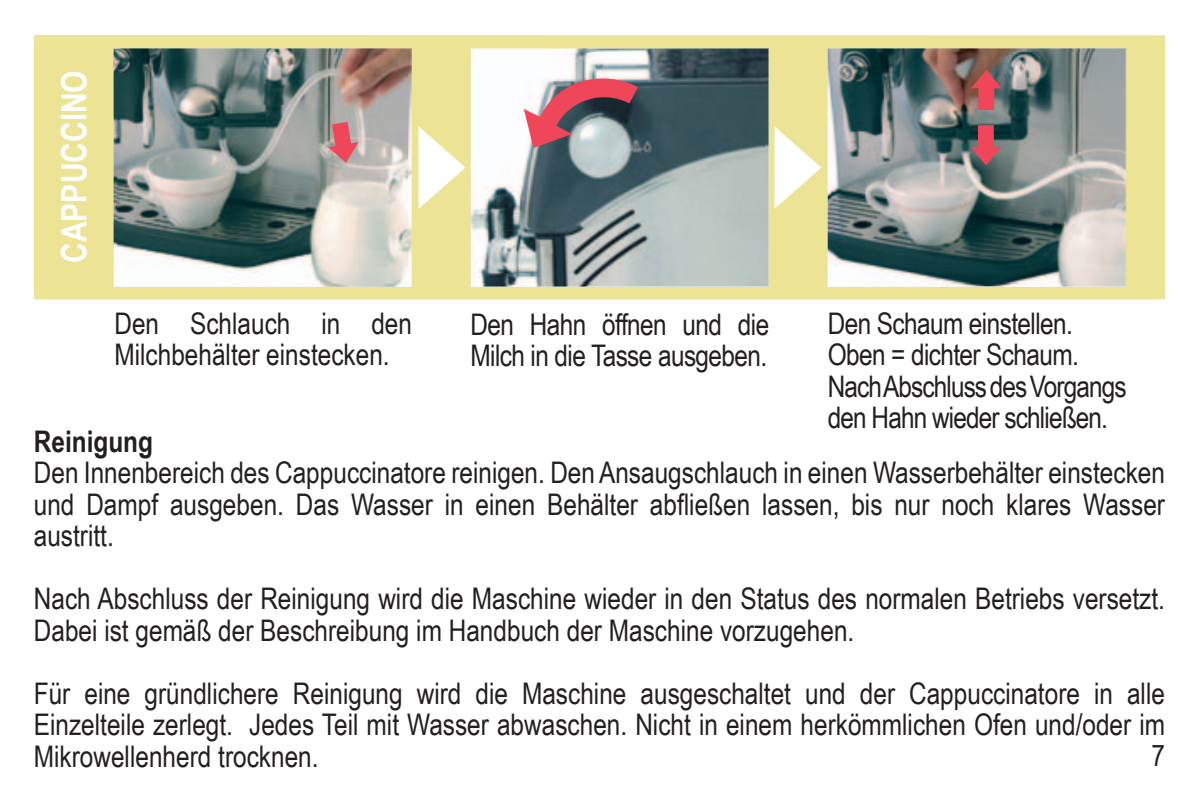
<style>
.page{position:relative;width:1189px;height:792px;background:#fff}
.page>*{position:absolute;margin:0;border:0;box-sizing:border-box;transform-origin:0 0}
.t1{font:700 35px "Arial Narrow";color:#fff}
.t2{font:29.75px/31.5px "Arial Narrow";color:#231f20;text-align:justify}
.t3{font:29.75px/31.5px "Arial Narrow";letter-spacing:-.03em;color:#231f20}
.t4{font:29.75px/31.5px "Arial Narrow";letter-spacing:-.02em;color:#231f20}
.t5{font:700 29.75px "Arial Narrow";color:#231f20}
</style>
<div class="page">
<div style="left:34px;top:35px;width:1131px;height:264px;background:#ece494"></div>
<svg style="left:418px;top:126px;width:47px;height:83px"></svg>
<svg style="left:774px;top:126px;width:47px;height:83px"></svg>
<img style="left:471px;top:49px;width:297px;height:238px">
<img style="left:114px;top:49px;width:297px;height:238px">
<svg style="left:328px;top:122px;width:30px;height:41px"></svg>
<img style="left:828px;top:49px;width:297px;height:238px">
<svg style="left:970px;top:125px;width:31px;height:40px"></svg>
<svg style="left:971px;top:70px;width:31px;height:40px"></svg>
<svg style="left:524px;top:69px;width:114px;height:79px;background:#b38991"></svg>
<p class="t1" style="left:48px;top:263px;width:194px;rotate:-90deg">CAPPUCCINO</p>
<p class="t2" style="left:114px;top:306px;width:299px">Den Schlauch in den<br>Milchbehälter einstecken.</p>
<p class="t4" style="left:470px;top:307px;width:300px">Den Hahn öffnen und die<br>Milch in die Tasse ausgeben.</p>
<p class="t3" style="left:828px;top:306px;width:300px">Den Schaum einstellen.<br>Oben = dichter Schaum.<br>Nach Abschluss des Vorgangs den Hahn wieder schließen.</p>
<p class="t5" style="left:34px;top:419px;width:121px">Reinigung</p>
<p class="t2" style="left:34px;top:456px;width:1132px">Den Innenbereich des Cappuccinatore reinigen. Den Ansaugschlauch in einen Wasserbehälter einstecken und Dampf ausgeben. Das Wasser in einen Behälter abfließen lassen, bis nur noch klares Wasser austritt.</p>
<p class="t2" style="left:34px;top:582px;width:1133px">Nach Abschluss der Reinigung wird die Maschine wieder in den Status des normalen Betriebs versetzt.<br>Dabei ist gemäß der Beschreibung im Handbuch der Maschine vorzugehen.</p>
<p class="t2" style="left:34px;top:676px;width:1133px">Für eine gründlichere Reinigung wird die Maschine ausgeschaltet und der Cappuccinatore in alle Einzelteile zerlegt. Jedes Teil mit Wasser abwaschen. Nicht in einem herkömmlichen Ofen und/oder im Mikrowellenherd trocknen.</p>
<p class="t2" style="left:1151px;top:738px;width:15px">7</p>
</div>
